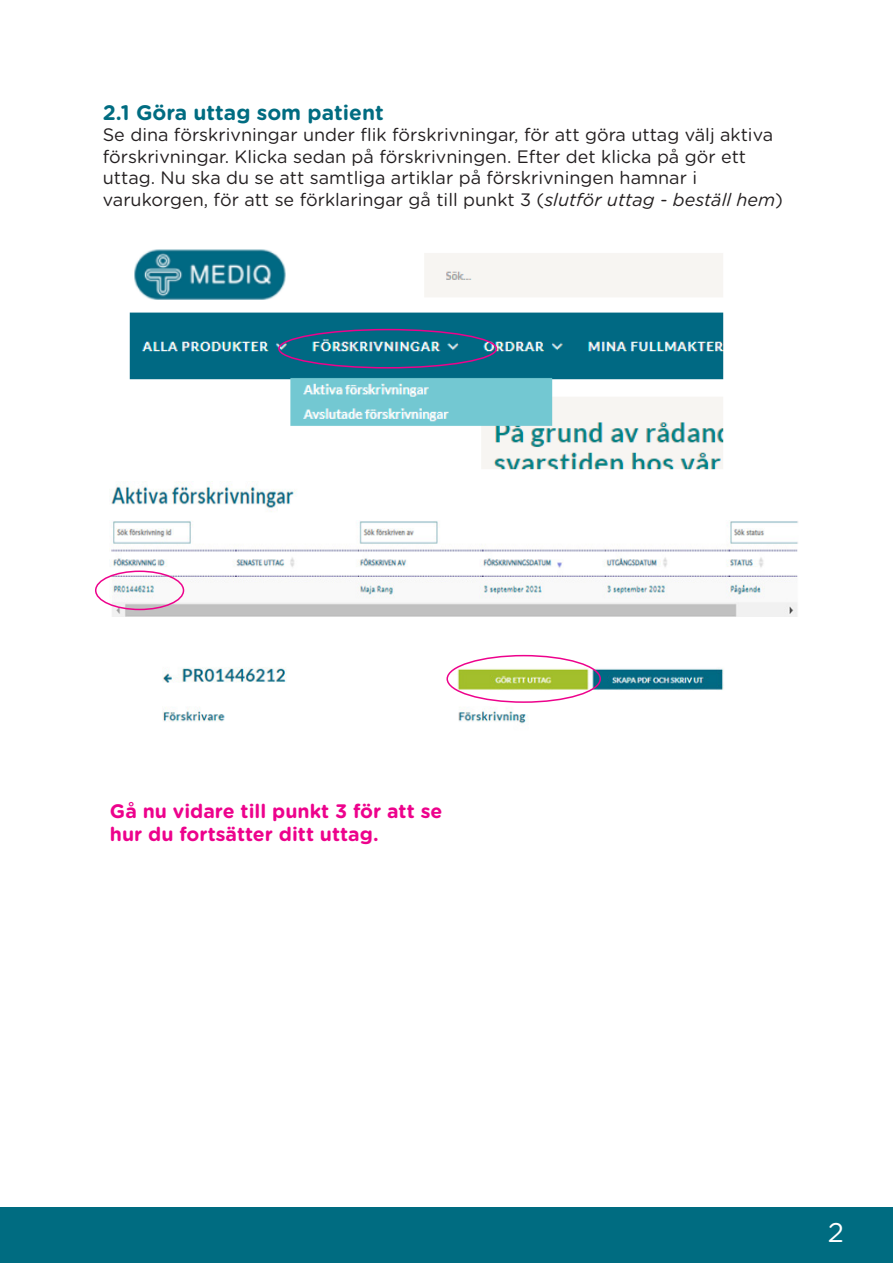
<style>
.page{position:relative;width:893px;height:1263px;background:#fff}
.page>*{position:absolute;margin:0;border:0;box-sizing:border-box;transform-origin:0 0}
.t1{font:27px "Gotham Rounded";color:#fff}
.t2{font:700 21px "Gotham Rounded";color:#006c81}
.t3{font:700 19.5px/23.4px "Gotham Rounded";color:#ed028c}
.t4{font:18px/21.6px "Gotham Rounded";color:#231f20}
.s1{font-style:italic}
</style>
<div class="page">
<div style="left:0;top:1208px;width:893px;height:55px;background:#006c81"></div>
<img style="left:129px;top:249px;width:595px;height:221px">
<div style="left:278px;top:329px;width:219px;height:39px;border:2px solid #ed028c;border-radius:50%"></div>
<img style="left:110px;top:482px;width:688px;height:134px">
<div style="left:95px;top:570px;width:89px;height:40px;border:2px solid #ed028c;border-radius:50%"></div>
<img style="left:162px;top:659px;width:562px;height:65px">
<div style="left:446px;top:655px;width:155px;height:48px;border:2px solid #ed028c;border-radius:50%"></div>
<p class="t2" style="left:103px;top:97px;width:282px">2.1 Göra uttag som patient</p>
<p class="t4" style="left:103px;top:123px;width:672px">Se dina förskrivningar under flik förskrivningar, för att göra uttag välj aktiva förskrivningar. Klicka sedan på förskrivningen. Efter det klicka på gör ett</p>
<p class="t4" style="left:103px;top:166px;width:596px">uttag. Nu ska du se att samtliga artiklar på förskrivningen hamnar i</p>
<p class="t4" style="left:103px;top:188px;width:682px">varukorgen, för att se förklaringar gå till punkt 3 (<span class="s1">slutför uttag - beställ hem</span>)</p>
<p class="t3" style="left:110px;top:798px;width:334px">Gå nu vidare till punkt 3 för att se hur du fortsätter ditt uttag.</p>
<p class="t1" style="left:828px;top:1214px;width:18px">2</p>
</div>
